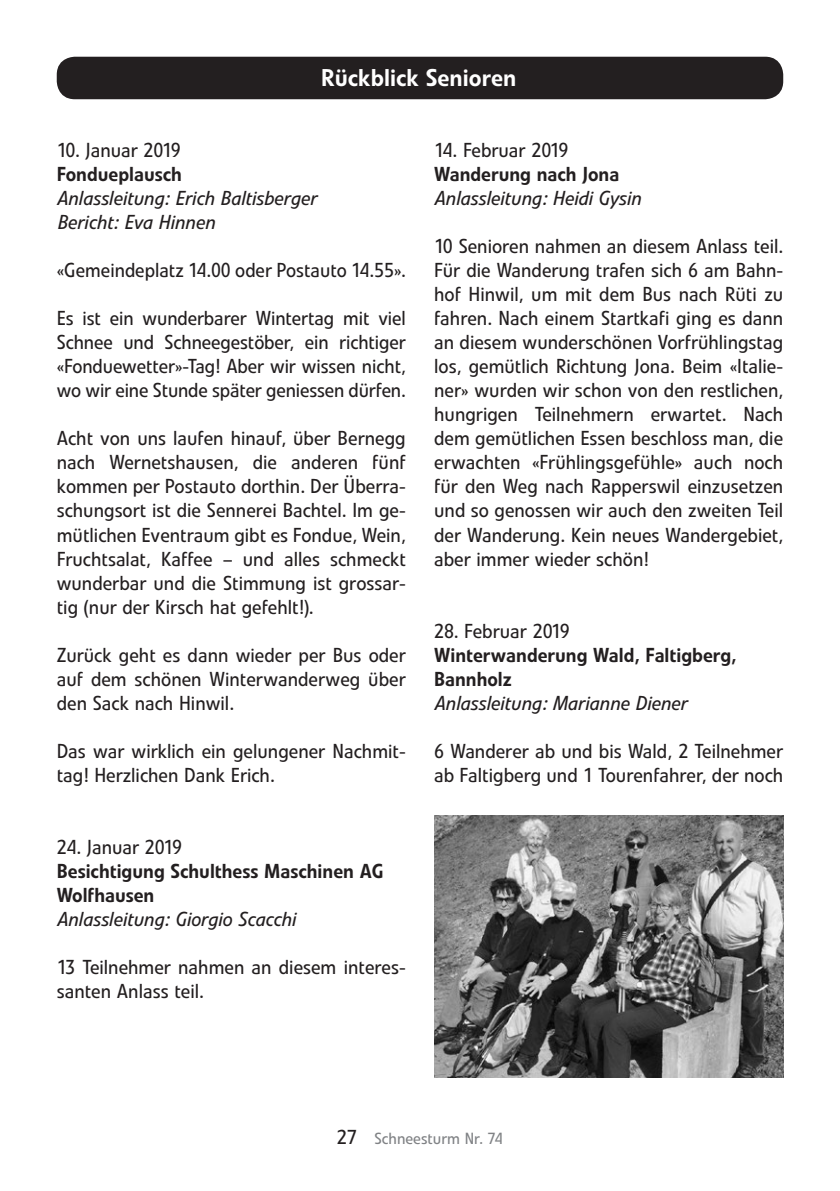
<style>
.page{position:relative;width:840px;height:1191px;background:#fff}
.page>*{position:absolute;margin:0;border:0;box-sizing:border-box;transform-origin:0 0}
.Titel{font:500 24px "Evo BQ";color:#fff}
.Grundschrift{font:20px/24px "Evo BQ";color:#231f20;text-align:justify}
.Grundschrift-2{font:italic 20px "Evo BQ";color:#231f20}
.GS_halbfett{font:500 20px/24px "Evo BQ";color:#231f20}
.Grund_Fett{font:500 20px/24px "Evo BQ";color:#231f20}
.Grundschrift-3{font:500 20px "Evo BQ";color:#231f20}
.t1{font:16px "Evo BQ";color:#808285}
.s1{font-size:20px;color:#231f20}
</style>
<div class="page">
<div style="left:58px;top:58px;width:723px;height:40px;background:#231f20;border-radius:17px"></div>
<div style="left:57px;top:57px;width:725px;height:42px;border:2px solid #231f20;border-radius:17px"></div>
<img style="left:434px;top:816px;width:348px;height:261px">
<p class="Titel" style="left:321px;top:63px;width:197px">Rückblick Senioren</p>
<p class="Grundschrift" style="left:57px;top:139px;width:125px">10. Januar 2019</p>
<p class="Grundschrift-3" style="left:57px;top:162px;width:127px">Fondueplausch</p>
<p class="Grundschrift-2" style="left:57px;top:187px;width:261px">Anlassleitung: Erich Baltisberger</p>
<p class="Grundschrift-2" style="left:57px;top:211px;width:159px">Bericht: Eva Hinnen</p>
<p class="Grundschrift" style="left:57px;top:259px;width:350px">«Gemeindeplatz 14.00 oder Postauto 14.55».</p>
<p class="Grundschrift" style="left:57px;top:307px;width:350px">Es ist ein wunderbarer Wintertag mit viel Schnee und Schneegestöber, ein richtiger «Fonduewetter»-Tag! Aber wir wissen nicht, wo wir eine Stunde später geniessen dürfen.</p>
<p class="Grundschrift" style="left:57px;top:427px;width:350px">Acht von uns laufen hinauf, über Bernegg nach Wernetshausen, die anderen fünf kommen per Postauto dorthin. Der Überra&shy;schungsort ist die Sennerei Bachtel. Im ge&shy;mütlichen Eventraum gibt es Fondue, Wein, Fruchtsalat, Kaffee – und alles schmeckt wunderbar und die Stimmung ist grossar&shy;tig (nur der Kirsch hat gefehlt!).</p>
<p class="Grundschrift" style="left:57px;top:643px;width:350px">Zurück geht es dann wieder per Bus oder auf dem schönen Winterwanderweg über den Sack nach Hinwil.</p>
<p class="Grundschrift" style="left:57px;top:739px;width:350px">Das war wirklich ein gelungener Nachmit&shy;tag! Herzlichen Dank Erich.</p>
<p class="Grundschrift" style="left:57px;top:835px;width:127px">24. Januar 2019</p>
<p class="Grund_Fett" style="left:57px;top:859px;width:328px">Besichtigung Schulthess Maschinen AG<br>Wolfhausen</p>
<p class="Grundschrift-2" style="left:57px;top:907px;width:240px">Anlassleitung: Giorgio Scacchi</p>
<p class="Grundschrift" style="left:57px;top:955px;width:350px">13 Teilnehmer nahmen an diesem interes&shy;santen Anlass teil.</p>
<p class="Grundschrift" style="left:434px;top:139px;width:136px">14. Februar 2019</p>
<p class="GS_halbfett" style="left:434px;top:163px;width:187px">Wanderung nach Jona</p>
<p class="Grundschrift-2" style="left:434px;top:187px;width:208px">Anlassleitung: Heidi Gysin</p>
<p class="Grundschrift" style="left:434px;top:235px;width:350px">10 Senioren nahmen an diesem Anlass teil.<br>Für die Wanderung trafen sich 6 am Bahn&shy;hof Hinwil, um mit dem Bus nach Rüti zu fahren. Nach einem Startkafi ging es dann an diesem wunderschönen Vorfrühlingstag los, gemütlich Richtung Jona. Beim «Italie&shy;ner» wurden wir schon von den restlichen, hungrigen Teilnehmern erwartet. Nach dem gemütlichen Essen beschloss man, die erwachten «Frühlingsgefühle» auch noch für den Weg nach Rapperswil einzusetzen und so genossen wir auch den zweiten Teil der Wanderung. Kein neues Wandergebiet, aber immer wieder schön!</p>
<p class="Grundschrift" style="left:434px;top:619px;width:137px">28. Februar 2019</p>
<p class="GS_halbfett" style="left:434px;top:643px;width:303px">Winterwanderung Wald, Faltigberg,<br>Bannholz</p>
<p class="Grundschrift-2" style="left:434px;top:691px;width:254px">Anlassleitung: Marianne Diener</p>
<p class="Grundschrift" style="left:434px;top:739px;width:350px">6 Wanderer ab und bis Wald, 2 Teilnehmer ab Faltigberg und 1 Tourenfahrer, der noch</p>
<p class="t1" style="left:336px;top:1128px;width:168px"><span class="s1">27</span> Schneesturm Nr. 74</p>
</div>
